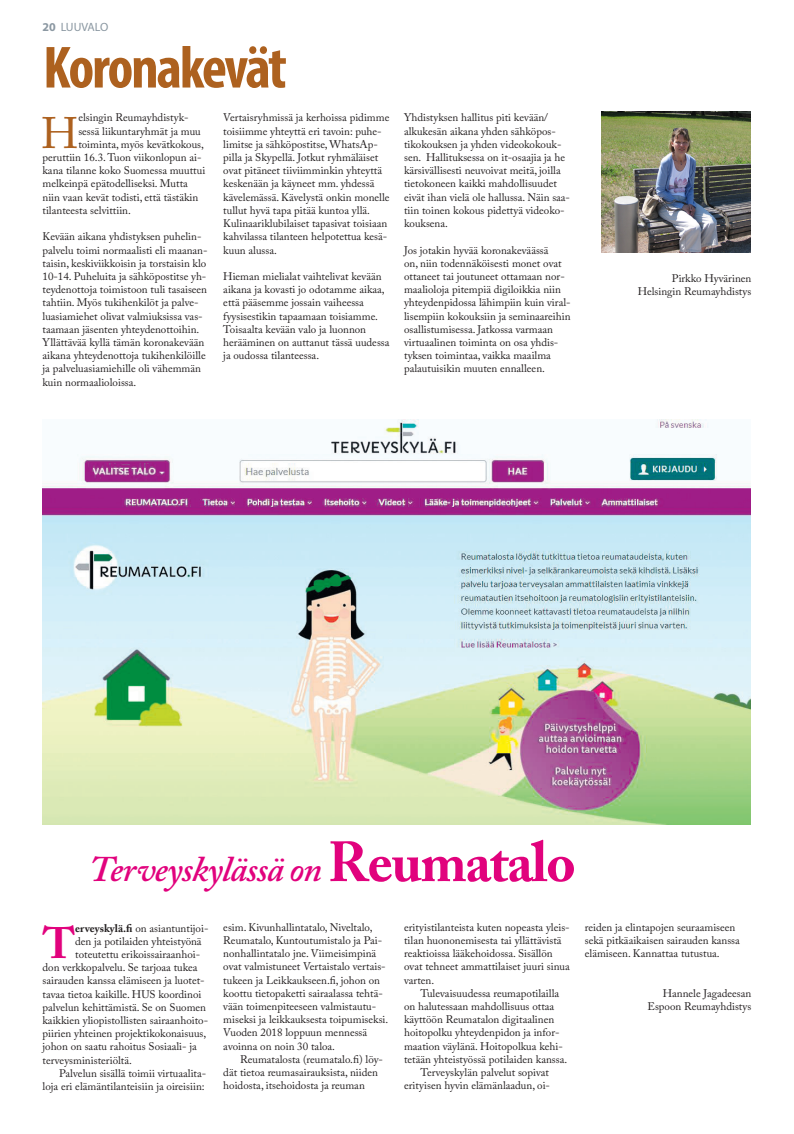
<style>
.page{position:relative;width:794px;height:1134px;background:#fff}
.page>*{position:absolute;margin:0;border:0;box-sizing:border-box;transform-origin:0 0}
.leipis{font:700 condensed 60px "Myriad Pro";letter-spacing:-.04em;color:#ad611f}
.leipis-2{font:700 43.8px "Adobe Caslon Pro";color:#e1027d}
.leipis-3{font:43.8px "Adobe Caslon Pro";color:#ad611f}
.leipis-4{font:italic 600 36px "Adobe Caslon Pro";letter-spacing:-.025em;color:#e1027d}
.t1{font:12px "Myriad Pro";letter-spacing:-.02em;color:#8b98a2}
.leipis-5{font:11px/13.2px "Adobe Caslon Pro";color:#231f20}
.s1{font-weight:700}
.s2{font-weight:700;font-style:normal;font-size:56px}
</style>
<div class="page">
<img style="left:43px;top:420px;width:708px;height:404px">
<img style="left:601px;top:112px;width:150px;height:140px">
<p class="t1" style="left:43px;top:19px;width:67px"><span class="s1">20</span> LUUVALO</p>
<p class="leipis" style="left:43px;top:30px;width:245px">Koronakevät</p>
<p class="leipis-5" style="left:223px;top:111px;width:168px">Vertaisryhmissä ja kerhoissa pidimme toisiimme yhteyttä eri tavoin: puhe&shy;limitse ja sähköpostitse, WhatsAp&shy;pilla ja Skypellä. Jotkut ryhmäläiset ovat pitäneet tiiviimminkin yhteyttä keskenään ja käyneet mm. yhdessä kävelemässä. Kävelystä onkin monelle tullut hyvä tapa pitää kuntoa yllä.<br>Kulinaariklubilaiset tapasivat toisiaan kahvilassa tilanteen helpotettua kesä&shy;kuun alussa.</p>
<p class="leipis-5" style="left:223px;top:269px;width:168px">Hieman mielialat vaihtelivat kevään aikana ja kovasti jo odotamme aikaa, että pääsemme jossain vaiheessa fyysisestikin tapaamaan toisiamme.<br>Toisaalta kevään valo ja luonnon herääminen on auttanut tässä uudessa ja oudossa tilanteessa.</p>
<p class="leipis-3" style="left:41px;top:107px;width:39px">H</p>
<p class="leipis-5" style="left:78px;top:111px;width:112px">elsingin Reumayhdistyk-</p>
<p class="leipis-5" style="left:78px;top:124px;width:124px">sessä liikuntaryhmät ja muu</p>
<p class="leipis-5" style="left:78px;top:137px;width:127px">toiminta, myös kevätkokous,</p>
<p class="leipis-5" style="left:43px;top:151px;width:160px">peruttiin 16.3. Tuon viikonlopun ai-</p>
<p class="leipis-5" style="left:43px;top:164px;width:164px">kana tilanne koko Suomessa muuttui</p>
<p class="leipis-5" style="left:43px;top:177px;width:147px">melkeinpä epätodelliseksi. Mutta</p>
<p class="leipis-5" style="left:43px;top:190px;width:157px">niin vaan kevät todisti, että tästäkin</p>
<p class="leipis-5" style="left:43px;top:203px;width:90px">tilanteesta selvittiin.</p>
<p class="leipis-5" style="left:43px;top:230px;width:167px">Kevään aikana yhdistyksen puhelin&shy;palvelu toimi normaalisti eli maanan&shy;taisin, keskiviikkoisin ja torstaisin klo 10-14. Puheluita ja sähköpostitse yh&shy;teydenottoja toimistoon tuli tasaiseen tahtiin. Myös tukihenkilöt ja palve&shy;luasiamiehet olivat valmiuksissa vas&shy;taamaan jäsenten yhteydenottoihin.<br>Yllättävää kyllä tämän koronakevään aikana yhteydenottoja tukihenkilöille ja palveluasiamiehille oli vähemmän kuin normaalioloissa.</p>
<p class="leipis-5" style="left:404px;top:111px;width:167px">Yhdistyksen hallitus piti kevään/ alkukesän aikana yhden sähköpos&shy;tikokouksen ja yhden videokokouk&shy;sen. Hallituksessa on it-osaajia ja he kärsivällisesti neuvoivat meitä, joilla tietokoneen kaikki mahdollisuudet eivät ihan vielä ole hallussa. Näin saa&shy;tiin toinen kokous pidettyä videoko&shy;kouksena.</p>
<p class="leipis-5" style="left:404px;top:243px;width:168px">Jos jotakin hyvää koronakeväässä<br>on, niin todennäköisesti monet ovat ottaneet tai joutuneet ottamaan nor&shy;maalioloja pitempiä digiloikkia niin yhteydenpidossa lähimpiin kuin viral&shy;lisempiin kokouksiin ja seminaareihin osallistumisessa. Jatkossa varmaan virtuaalinen toiminta on osa yhdis&shy;tyksen toimintaa, vaikka maailma palautuisikin muuten ennalleen.</p>
<p class="leipis-5" style="left:672px;top:271px;width:81px">Pirkko Hyvärinen</p>
<p class="leipis-5" style="left:637px;top:284px;width:115px">Helsingin Reumayhdistys</p>
<p class="leipis-4" style="left:89px;top:847px;width:488px">Terveyskylässä on <span class="s2">Reumatalo</span></p>
<p class="leipis-5" style="left:223px;top:920px;width:166px">esim. Kivunhallintatalo, Niveltalo, Reumatalo, Kuntoutumistalo ja Pai&shy;nonhallintatalo jne. Viimeisimpinä ovat valmistuneet Vertaistalo vertais&shy;tukeen ja Leikkaukseen.fi, johon on koottu tietopaketti sairaalassa tehtä&shy;vään toimenpiteeseen valmistautu&shy;miseksi ja leikkauksesta toipumiseksi.<br>Vuoden 2018 loppuun mennessä avoinna on noin 30 taloa.</p>
<p class="leipis-5" style="left:223px;top:1052px;width:161px;text-indent:17px">Reumatalosta (reumatalo.fi) löy&shy;dät tietoa reumasairauksista, niiden hoidosta, itsehoidosta ja reuman</p>
<p class="leipis-5" style="left:404px;top:920px;width:167px">erityistilanteista kuten nopeasta yleis&shy;tilan huononemisesta tai yllättävistä reaktioissa lääkehoidossa. Sisällön ovat tehneet ammattilaiset juuri sinua varten.</p>
<p class="leipis-5" style="left:404px;top:986px;width:165px;text-indent:16px">Tulevaisuudessa reumapotilailla on halutessaan mahdollisuus ottaa käyttöön Reumatalon digitaalinen hoitopolku yhteydenpidon ja infor&shy;maation väylänä. Hoitopolkua kehi&shy;tetään yhteistyössä potilaiden kanssa.</p>
<p class="leipis-5" style="left:404px;top:1066px;width:147px;text-align:right">Terveyskylän palvelut sopivat erityisen hyvin elämänlaadun, oi-</p>
<p class="leipis-2" style="left:43px;top:917px;width:34px">T</p>
<p class="leipis-5" style="left:75px;top:921px;width:135px"><span class="s1">erveyskylä.fi</span> on asiantuntijoi-</p>
<p class="leipis-5" style="left:75px;top:934px;width:128px">den ja potilaiden yhteistyönä</p>
<p class="leipis-5" style="left:75px;top:947px;width:126px">toteutettu erikoissairaanhoi-</p>
<p class="leipis-5" style="left:43px;top:961px;width:157px">don verkkopalvelu. Se tarjoaa tukea</p>
<p class="leipis-5" style="left:43px;top:974px;width:164px">sairauden kanssa elämiseen ja luotet-</p>
<p class="leipis-5" style="left:43px;top:987px;width:160px">tavaa tietoa kaikille. HUS koordinoi</p>
<p class="leipis-5" style="left:43px;top:1000px;width:165px">palvelun kehittämistä. Se on Suomen</p>
<p class="leipis-5" style="left:43px;top:1013px;width:167px">kaikkien yliopistollisten sairaanhoito-</p>
<p class="leipis-5" style="left:43px;top:1027px;width:165px">piirien yhteinen projektikokonaisuus,</p>
<p class="leipis-5" style="left:43px;top:1040px;width:156px">johon on saatu rahoitus Sosiaali- ja</p>
<p class="leipis-5" style="left:43px;top:1053px;width:91px">terveysministeriöltä.</p>
<p class="leipis-5" style="left:43px;top:1066px;width:165px;text-align:right">Palvelun sisällä toimii virtuaalita&shy;loja eri elämäntilanteisiin ja oireisiin:</p>
<p class="leipis-5" style="left:585px;top:920px;width:156px">reiden ja elintapojen seuraamiseen sekä pitkäaikaisen sairauden kanssa elämiseen. Kannattaa tutustua.</p>
<p class="leipis-5" style="left:663px;top:986px;width:90px">Hannele Jagadeesan</p>
<p class="leipis-5" style="left:647px;top:1000px;width:105px">Espoon Reumayhdistys</p>
</div>
